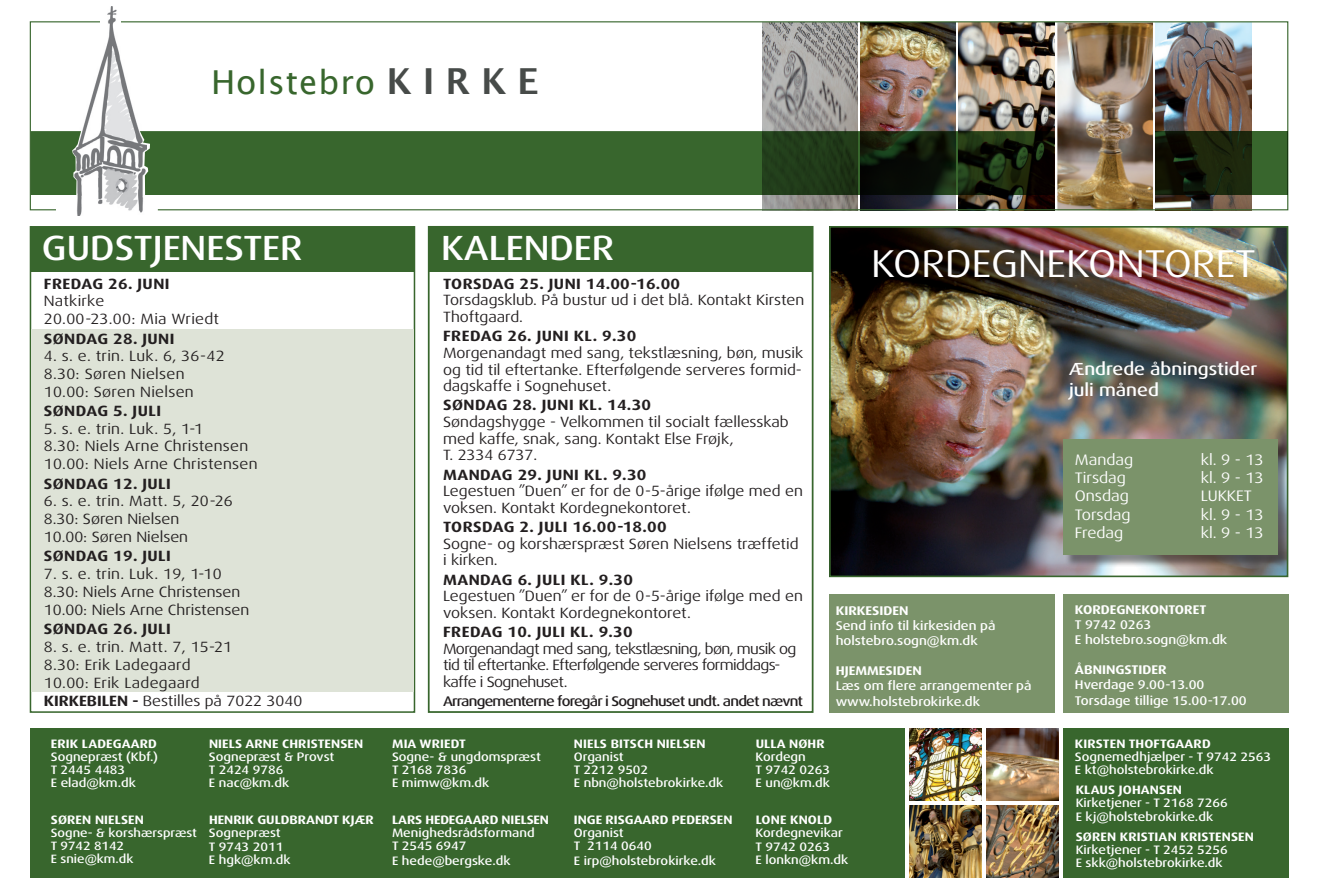
<style>
.page{position:relative;width:1320px;height:893px;background:#fff}
.page>*{position:absolute;margin:0;border:0;box-sizing:border-box;transform-origin:0 0}
.t1{font:expanded 38.85px "Dax OT";color:#fff}
.t2{font:500 expanded 35px "Dax OT";color:#fff}
.t3{font:33.07px "Lucida Grande";letter-spacing:.03em;color:#38662d}
.t4{font:500 expanded 17.5px/21px "Dax OT";color:#fff}
.t5{font:expanded 15.22px "Dax OT";color:#fff}
.t6{font:expanded 14.88px/16.6px "Dax OT";color:#231f20}
.t7{font:700 expanded 14.88px "Dax OT";letter-spacing:.03em;color:#231f20}
.t8{font:expanded 14.88px/18px "Dax OT";letter-spacing:.02em;color:#231f20}
.t9{font:expanded 14.88px/16.6px "Dax OT";letter-spacing:-.04em;color:#231f20}
.t10{font:500 expanded 14px "Dax OT";letter-spacing:-.055em;color:#231f20}
.t11{font:500 expanded 12.6px/15px "Dax OT";color:#fff}
.t12{font:700 expanded 12.6px "Dax OT";color:#fff}
.t13{font:500 expanded 12.25px/13.1px "Dax OT";color:#fff}
.t14{font:700 expanded 12.25px "Dax OT";letter-spacing:.01em;color:#fff}
.t15{font:700 expanded 12.25px "Dax OT";letter-spacing:-.01em;color:#fff}
.t16{font:500 expanded 12.08px/13.1px "Dax OT";color:#fff}
.s1{font-weight:700;font-size:35.88px;color:#474b49}
.s2{font-weight:700}
</style>
<div class="page">
<img style="left:832px;top:229px;width:453px;height:345px">
<div style="left:829px;top:226px;width:459px;height:351px;border:2px solid #38662d"></div>
<img style="left:762px;top:23px;width:96px;height:185px">
<img style="left:860px;top:23px;width:95px;height:185px">
<img style="left:958px;top:23px;width:96px;height:185px">
<img style="left:1057px;top:23px;width:96px;height:185px">
<img style="left:1155px;top:23px;width:96px;height:185px">
<div style="left:30px;top:21px;width:1258px;height:189px;border:1px solid #38662d"></div>
<div style="left:56px;top:193px;width:102px;height:28px;background:#fff"></div>
<svg style="left:1155px;top:131px;width:133px;height:64px"></svg>
<svg style="left:146px;top:131px;width:908px;height:64px;fill:#38662d"></svg>
<div style="left:31px;top:131px;width:42px;height:64px;background:#38662d"></div>
<img style="left:73px;top:6px;width:73px;height:209px">
<div style="left:31px;top:227px;width:383px;height:45px;background:#38662d"></div>
<div style="left:31px;top:330px;width:383px;height:362px;background:#dee3d7"></div>
<div style="left:1063px;top:594px;width:225px;height:119px;background:#7b936a"></div>
<div style="left:829px;top:594px;width:225px;height:119px;background:#7b936a"></div>
<div style="left:30px;top:728px;width:874px;height:150px;background:#38662d"></div>
<div style="left:1063px;top:728px;width:225px;height:150px;background:#38662d"></div>
<div style="left:428px;top:226px;width:385px;height:487px;border:2px solid #38662d"></div>
<div style="left:429px;top:227px;width:383px;height:44px;background:#38662d"></div>
<img style="left:909px;top:806px;width:72px;height:72px">
<img style="left:986px;top:806px;width:72px;height:72px">
<img style="left:909px;top:728px;width:72px;height:72px">
<img style="left:986px;top:728px;width:72px;height:72px">
<div style="left:1064px;top:441px;width:225px;height:126px;background:#231f20;opacity:.5"></div>
<div style="left:1063px;top:439px;width:214px;height:116px;background:#7b936a"></div>
<h3 class="t3" style="left:211px;top:63px;width:329px">Holstebro <span class="s1">K I R K E</span></h3>
<h2 class="t2" style="left:42px;top:226px;width:262px">GUDSTJENESTER</h2>
<p class="t7" style="left:44px;top:274px;width:127px">FREDAG 26. JUNI</p>
<p class="t8" style="left:44px;top:292px;width:177px">Natkirke<br>20.00-23.00: Mia Wriedt</p>
<p class="t7" style="left:44px;top:329px;width:132px">SØNDAG 28. JUNI</p>
<p class="t8" style="left:44px;top:347px;width:182px">4. s. e. trin. Luk. 6, 36-42<br>8.30: Søren Nielsen<br>10.00: Søren Nielsen</p>
<p class="t7" style="left:44px;top:402px;width:119px">SØNDAG 5. JULI</p>
<p class="t8" style="left:44px;top:420px;width:215px">5. s. e. trin. Luk. 5, 1-1<br>8.30: Niels Arne Christensen<br>10.00: Niels Arne Christensen</p>
<p class="t7" style="left:44px;top:474px;width:128px">SØNDAG 12. JULI</p>
<p class="t6" style="left:44px;top:492px;width:191px;line-height:18px">6. s. e. trin. Matt. 5, 20-26<br>8.30: Søren Nielsen<br>10.00: Søren Nielsen</p>
<p class="t7" style="left:44px;top:547px;width:128px">SØNDAG 19. JULI</p>
<p class="t6" style="left:44px;top:565px;width:207px;line-height:18px">7. s. e. trin. Luk. 19, 1-10<br>8.30: Niels Arne Christensen<br>10.00: Niels Arne Christensen</p>
<p class="t7" style="left:44px;top:619px;width:128px">SØNDAG 26. JULI</p>
<p class="t8" style="left:44px;top:638px;width:190px">8. s. e. trin. Matt. 7, 15-21<br>8.30: Erik Ladegaard<br>10.00: Erik Ladegaard</p>
<p class="t6" style="left:44px;top:693px;width:260px"><span class="s2">KIRKEBILEN -</span> Bestilles på 7022 3040</p>
<h2 class="t2" style="left:441px;top:226px;width:175px">KALENDER</h2>
<p class="t7" style="left:443px;top:274px;width:238px">TORSDAG 25. JUNI 14.00-16.00</p>
<p class="t6" style="left:443px;top:292px;width:363px">Torsdagsklub. På bustur ud i det blå. Kontakt Kirsten<br>Thoftgaard.</p>
<p class="t7" style="left:443px;top:327px;width:195px">FREDAG 26. JUNI KL. 9.30</p>
<p class="t6" style="left:443px;top:345px;width:362px;text-align:justify">Morgenandagt med sang, tekstlæsning, bøn, musik og tid til eftertanke. Efterfølgende serveres formid&shy;dagskaffe i Sognehuset.</p>
<p class="t7" style="left:443px;top:396px;width:209px">SØNDAG 28. JUNI KL. 14.30</p>
<p class="t6" style="left:443px;top:414px;width:347px">Søndagshygge - Velkommen til socialt fællesskab med kaffe, snak, sang. Kontakt Else Frøjk,<br>T. 2334 6737.</p>
<p class="t7" style="left:443px;top:465px;width:205px">MANDAG 29. JUNI KL. 9.30</p>
<p class="t6" style="left:443px;top:483px;width:361px">Legestuen ”Duen” er for de 0-5-årige ifølge med en voksen. Kontakt Kordegnekontoret.</p>
<p class="t7" style="left:443px;top:517px;width:225px">TORSDAG 2. JULI 16.00-18.00</p>
<p class="t6" style="left:443px;top:535px;width:357px">Sogne- og korshærspræst Søren Nielsens træffetid i kirken.</p>
<p class="t7" style="left:443px;top:570px;width:191px">MANDAG 6. JULI KL. 9.30</p>
<p class="t6" style="left:443px;top:588px;width:361px">Legestuen ”Duen” er for de 0-5-årige ifølge med en voksen. Kontakt Kordegnekontoret.</p>
<p class="t7" style="left:443px;top:622px;width:191px">FREDAG 10. JULI KL. 9.30</p>
<p class="t9" style="left:443px;top:640px;width:355px">Morgenandagt med sang, tekstlæsning, bøn, musik og tid til eftertanke. Efterfølgende serveres formiddags&shy;kaffe i Sognehuset.</p>
<p class="t10" style="left:443px;top:692px;width:361px">Arrangementerne foregår i Sognehuset undt. andet nævnt</p>
<h1 class="t1" style="left:871px;top:238px;width:386px">KORDEGNEKONTORET</h1>
<p class="t4" style="left:1069px;top:358px;width:190px">Ændrede åbningstider juli måned</p>
<p class="t12" style="left:835px;top:602px;width:74px">KIRKESIDEN</p>
<p class="t11" style="left:835px;top:618px;width:161px">Send info til kirkesiden på holstebro.sogn@km.dk</p>
<p class="t12" style="left:835px;top:663px;width:87px">HJEMMESIDEN</p>
<p class="t11" style="left:835px;top:679px;width:197px">Læs om flere arrangementer på www.holstebrokirke.dk</p>
<p class="t5" style="left:1074px;top:450px;width:60px">Mandag</p>
<p class="t5" style="left:1200px;top:450px;width:64px">kl. 9 - 13</p>
<p class="t5" style="left:1074px;top:468px;width:53px">Tirsdag</p>
<p class="t5" style="left:1200px;top:468px;width:64px">kl. 9 - 13</p>
<p class="t5" style="left:1074px;top:486px;width:56px">Onsdag</p>
<p class="t5" style="left:1200px;top:486px;width:53px">LUKKET</p>
<p class="t5" style="left:1074px;top:505px;width:57px">Torsdag</p>
<p class="t5" style="left:1200px;top:505px;width:64px">kl. 9 - 13</p>
<p class="t5" style="left:1074px;top:523px;width:50px">Fredag</p>
<p class="t5" style="left:1200px;top:523px;width:64px">kl. 9 - 13</p>
<p class="t12" style="left:1075px;top:601px;width:133px">KORDEGNEKONTORET</p>
<p class="t11" style="left:1075px;top:617px;width:154px">T 9742 0263<br>E holstebro.sogn@km.dk</p>
<p class="t12" style="left:1075px;top:662px;width:93px">ÅBNINGSTIDER</p>
<p class="t11" style="left:1075px;top:678px;width:173px">Hverdage 9.00-13.00<br>Torsdage tillige 15.00-17.00</p>
<p class="t14" style="left:51px;top:736px;width:107px">ERIK LADEGAARD</p>
<p class="t13" style="left:51px;top:750px;width:109px">Sognepræst (Kbf.)<br>T 2445 4483<br>E elad@km.dk</p>
<p class="t14" style="left:51px;top:812px;width:94px">SØREN NIELSEN</p>
<p class="t16" style="left:51px;top:827px;width:148px">Sogne- &amp; korshærspræst<br>T 9742 8142<br>E snie@km.dk</p>
<p class="t14" style="left:209px;top:736px;width:156px">NIELS ARNE CHRISTENSEN</p>
<p class="t13" style="left:209px;top:750px;width:127px">Sognepræst &amp; Provst<br>T 2424 9786<br>E nac@km.dk</p>
<p class="t14" style="left:209px;top:812px;width:166px">HENRIK GULDBRANDT KJÆR</p>
<p class="t13" style="left:209px;top:827px;width:83px">Sognepræst<br>T 9743 2011<br>E hgk@km.dk</p>
<p class="t14" style="left:392px;top:736px;width:75px">MIA WRIEDT</p>
<p class="t13" style="left:392px;top:750px;width:150px">Sogne- &amp; ungdomspræst<br>T 2168 7836<br>E mimw@km.dk</p>
<p class="t15" style="left:392px;top:812px;width:158px">LARS HEDEGAARD NIELSEN</p>
<p class="t13" style="left:392px;top:827px;width:144px">Menighedsrådsformand<br>T 2545 6947</p>
<p class="t13" style="left:392px;top:854px;width:120px">E hede@bergske.dk</p>
<p class="t14" style="left:574px;top:735px;width:133px">NIELS BITSCH NIELSEN</p>
<p class="t13" style="left:574px;top:750px;width:151px">Organist<br>T 2212 9502<br>E nbn@holstebrokirke.dk</p>
<p class="t14" style="left:574px;top:812px;width:160px">INGE RISGAARD PEDERSEN</p>
<p class="t13" style="left:574px;top:827px;width:79px">Organist<br>T 2114 0640</p>
<p class="t13" style="left:574px;top:854px;width:144px">E irp@holstebrokirke.dk</p>
<p class="t14" style="left:755px;top:735px;width:70px">ULLA NØHR</p>
<p class="t13" style="left:755px;top:750px;width:76px">Kordegn<br>T 9742 0263<br>E un@km.dk</p>
<p class="t14" style="left:755px;top:812px;width:78px">LONE KNOLD</p>
<p class="t13" style="left:755px;top:827px;width:94px">Kordegnevikar<br>T 9742 0263<br>E lonkn@km.dk</p>
<p class="t14" style="left:1075px;top:736px;width:137px">KIRSTEN THOFTGAARD</p>
<p class="t13" style="left:1075px;top:750px;width:198px">Sognemedhjælper - T 9742 2563<br>E kt@holstebrokirke.dk</p>
<p class="t14" style="left:1075px;top:782px;width:108px">KLAUS JOHANSEN</p>
<p class="t13" style="left:1075px;top:797px;width:153px">Kirketjener - T 2168 7266<br>E kj@holstebrokirke.dk</p>
<p class="t14" style="left:1075px;top:829px;width:180px">SØREN KRISTIAN KRISTENSEN</p>
<p class="t13" style="left:1075px;top:843px;width:153px">Kirketjener - T 2452 5256<br>E skk@holstebrokirke.dk</p>
</div>
